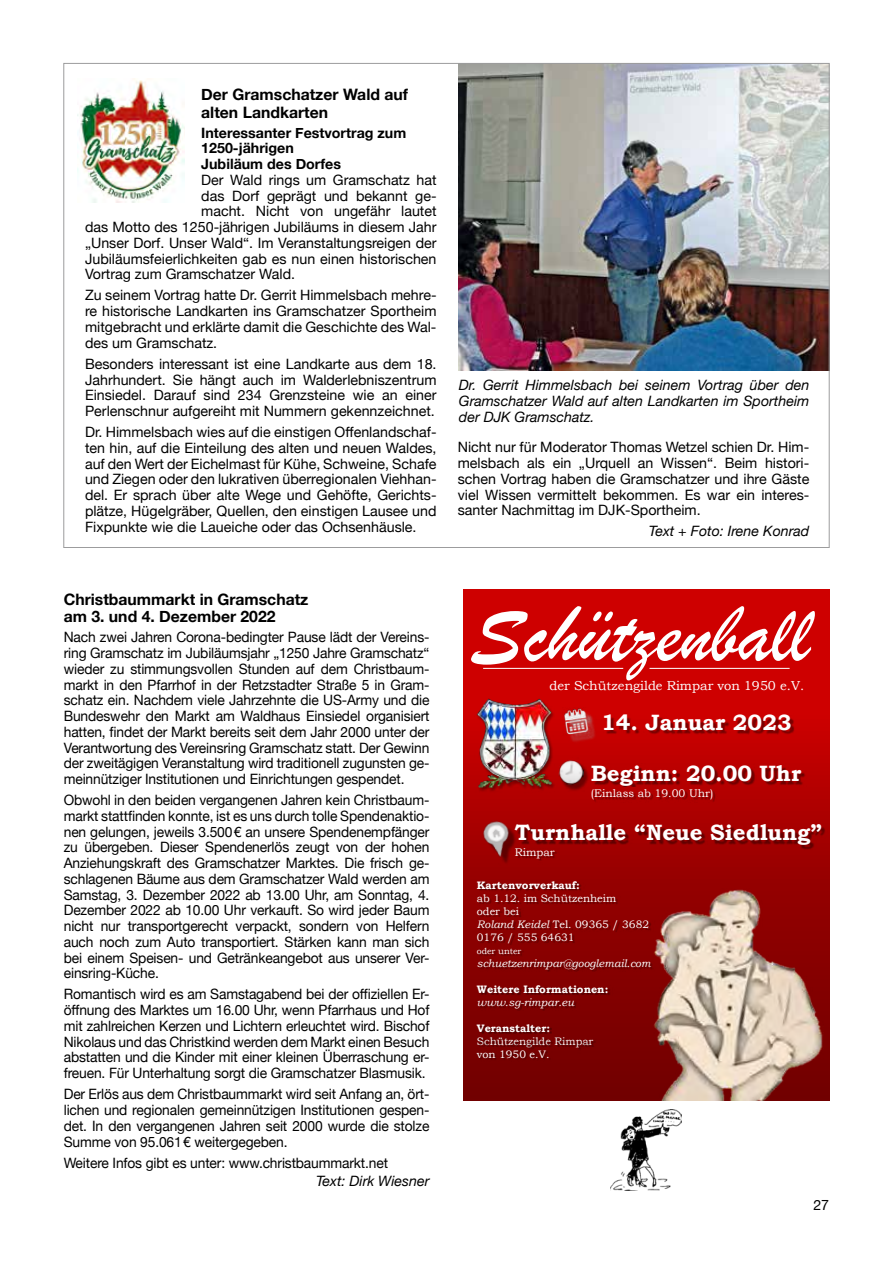
<style>
.page{position:relative;width:893px;height:1263px;background:#fff}
.page>*{position:absolute;margin:0;border:0;box-sizing:border-box;transform-origin:0 0}
.t1{font:83.25px "Brush Script";color:#fff}
.t2{font:700 22.2px "Bookman Old Style";color:#fff}
.t3{font:700 15.75px/17.2px "Helvetica Neue";color:#000}
.t4{font:14.25px/15.8px "Helvetica Neue";color:#000;text-align:justify}
.t5{font:italic 14.25px/15.8px "Helvetica Neue";color:#000;text-align:justify}
.t6{font:700 14.25px/15.8px "Helvetica Neue";color:#000}
.t7{font:12.9px "Bookman Old Style";color:#fff}
.t8{font:11.1px "Bookman Old Style";color:#fff}
.t9{font:10.8px/13px "Bookman Old Style";color:#fff}
.t10{font:700 10.8px "Bookman Old Style";color:#fff}
.t11{font:italic 10.8px "Bookman Old Style";color:#fff}
.t12{font:8.7px "Bookman Old Style";letter-spacing:-.005em;color:#fff}
.s1{font-style:italic}
</style>
<div class="page">
<img style="left:459px;top:65px;width:369px;height:305px">
<img style="left:78px;top:78px;width:106px;height:124px">
<div style="left:464px;top:590px;width:366px;height:511px;background:linear-gradient(to bottom,#d00,#6c0000)"></div>
<img style="left:474px;top:695px;width:86px;height:101px">
<img style="left:476px;top:696px;width:79px;height:94px">
<img style="left:471px;top:878px;width:131px;height:11px">
<img style="left:471px;top:889px;width:165px;height:25px">
<img style="left:471px;top:902px;width:64px;height:13px">
<img style="left:471px;top:915px;width:182px;height:25px">
<img style="left:471px;top:928px;width:119px;height:25px">
<img style="left:472px;top:944px;width:62px;height:10px">
<img style="left:471px;top:954px;width:182px;height:24px">
<svg style="left:474px;top:973px;width:11px;height:6px"></svg>
<img style="left:471px;top:979px;width:159px;height:26px">
<img style="left:471px;top:993px;width:97px;height:24px">
<img style="left:568px;top:992px;width:24px;height:26px">
<svg style="left:474px;top:1012px;width:11px;height:6px"></svg>
<img style="left:471px;top:1018px;width:101px;height:14px">
<img style="left:653px;top:888px;width:170px;height:212px">
<hr style="left:483px;top:668px;width:140px;height:1px;background:#fff">
<hr style="left:649px;top:668px;width:141px;height:1px;background:#fff">
<img style="left:556px;top:758px;width:37px;height:36px">
<img style="left:558px;top:759px;width:257px;height:28px">
<img style="left:481px;top:861px;width:43px;height:9px">
<img style="left:480px;top:818px;width:29px;height:43px">
<img style="left:600px;top:709px;width:219px;height:25px">
<img style="left:508px;top:817px;width:322px;height:34px">
<img style="left:585px;top:787px;width:144px;height:20px">
<img style="left:585px;top:800px;width:20px;height:7px">
<img style="left:509px;top:842px;width:62px;height:25px">
<img style="left:563px;top:707px;width:37px;height:37px">
<img style="left:476px;top:1057px;width:79px;height:10px">
<img style="left:471px;top:1032px;width:125px;height:25px">
<img style="left:610px;top:1110px;width:72px;height:81px">
<p class="t3" style="left:201px;top:87px;width:208px">Der Gramschatzer Wald auf alten Landkarten</p>
<p class="t6" style="left:201px;top:125px;width:207px">Interessanter Festvortrag zum<br>1250-jährigen<br>Jubiläum des Dorfes</p>
<p class="t4" style="left:201px;top:173px;width:237px">Der Wald rings um Gramschatz hat</p>
<p class="t4" style="left:201px;top:189px;width:237px">das Dorf geprägt und bekannt ge-</p>
<p class="t4" style="left:201px;top:204px;width:237px">macht. Nicht von ungefähr lautet</p>
<p class="t4" style="left:85px;top:220px;width:353px">das Motto des 1250-jährigen Jubiläums in diesem Jahr</p>
<p class="t4" style="left:85px;top:236px;width:353px">„Unser Dorf. Unser Wald“. Im Veranstaltungsreigen der</p>
<p class="t4" style="left:85px;top:251px;width:353px">Jubiläumsfeierlichkeiten gab es nun einen historischen</p>
<p class="t4" style="left:85px;top:267px;width:212px">Vortrag zum Gramschatzer Wald.</p>
<p class="t4" style="left:85px;top:288px;width:353px">Zu seinem Vortrag hatte Dr. Gerrit Himmelsbach mehre&shy;re historische Landkarten ins Gramschatzer Sportheim mitgebracht und erklärte damit die Geschichte des Wal&shy;des um Gramschatz.</p>
<p class="t4" style="left:85px;top:357px;width:353px">Besonders interessant ist eine Landkarte aus dem 18.<br>Jahrhundert. Sie hängt auch im Walderlebniszentrum Einsiedel. Darauf sind 234 Grenzsteine wie an einer Perlenschnur aufgereiht mit Nummern gekennzeichnet.</p>
<p class="t4" style="left:85px;top:425px;width:353px">Dr. Himmelsbach wies auf die einstigen Offenlandschaf&shy;ten hin, auf die Einteilung des alten und neuen Waldes, auf den Wert der Eichelmast für Kühe, Schweine, Schafe und Ziegen oder den lukrativen überregionalen Viehhan&shy;del. Er sprach über alte Wege und Gehöfte, Gerichts&shy;plätze, Hügelgräber, Quellen, den einstigen Lausee und Fixpunkte wie die Laueiche oder das Ochsenhäusle.</p>
<p class="t5" style="left:459px;top:378px;width:352px">Dr. Gerrit Himmelsbach bei seinem Vortrag über den Gramschatzer Wald auf alten Landkarten im Sportheim der DJK Gramschatz.</p>
<p class="t4" style="left:458px;top:440px;width:353px">Nicht nur für Moderator Thomas Wetzel schien Dr. Him&shy;melsbach als ein „Urquell an Wissen“. Beim histori&shy;schen Vortrag haben die Gramschatzer und ihre Gäste viel Wissen vermittelt bekommen. Es war ein interes&shy;santer Nachmittag im DJK-Sportheim.</p>
<p class="t5" style="left:649px;top:524px;width:162px">Text + Foto: Irene Konrad</p>
<p class="t3" style="left:64px;top:591px;width:246px">Christbaummarkt in Gramschatz am 3. und 4. Dezember 2022</p>
<p class="t4" style="left:64px;top:630px;width:367px">Nach zwei Jahren Corona-bedingter Pause lädt der Vereins&shy;ring Gramschatz im Jubiläumsjahr „1250 Jahre Gramschatz“ wieder zu stimmungsvollen Stunden auf dem Christbaum&shy;markt in den Pfarrhof in der Retzstadter Straße 5 in Gram&shy;schatz ein. Nachdem viele Jahrzehnte die US-Army und die Bundeswehr den Markt am Waldhaus Einsiedel organisiert hatten, findet der Markt bereits seit dem Jahr 2000 unter der Verantwortung des Vereinsring Gramschatz statt. Der Gewinn der zweitägigen Veranstaltung wird traditionell zugunsten ge&shy;meinnütziger Institutionen und Einrichtungen gespendet.</p>
<p class="t4" style="left:64px;top:793px;width:367px">Obwohl in den beiden vergangenen Jahren kein Christbaum&shy;markt stattfinden konnte, ist es uns durch tolle Spendenaktio&shy;nen gelungen, jeweils 3.500€ an unsere Spendenempfänger zu übergeben. Dieser Spendenerlös zeugt von der hohen Anziehungskraft des Gramschatzer Marktes. Die frisch ge&shy;schlagenen Bäume aus dem Gramschatzer Wald werden am Samstag, 3. Dezember 2022 ab 13.00 Uhr, am Sonntag, 4.<br>Dezember 2022 ab 10.00 Uhr verkauft. So wird jeder Baum nicht nur transportgerecht verpackt, sondern von Helfern auch noch zum Auto transportiert. Stärken kann man sich bei einem Speisen- und Getränkeangebot aus unserer Ver&shy;einsring-Küche.</p>
<p class="t4" style="left:64px;top:987px;width:367px">Romantisch wird es am Samstagabend bei der offiziellen Er&shy;öffnung des Marktes um 16.00 Uhr, wenn Pfarrhaus und Hof mit zahlreichen Kerzen und Lichtern erleuchtet wird. Bischof Nikolaus und das Christkind werden dem Markt einen Besuch abstatten und die Kinder mit einer kleinen Überraschung er&shy;freuen. Für Unterhaltung sorgt die Gramschatzer Blasmusik.</p>
<p class="t4" style="left:64px;top:1087px;width:367px">Der Erlös aus dem Christbaummarkt wird seit Anfang an, ört&shy;lichen und regionalen gemeinnützigen Institutionen gespen&shy;det. In den vergangenen Jahren seit 2000 wurde die stolze Summe von 95.061€ weitergegeben.</p>
<p class="t4" style="left:64px;top:1155px;width:326px">Weitere Infos gibt es unter: www.christbaummarkt.net</p>
<p class="t5" style="left:316px;top:1174px;width:115px">Text: Dirk Wiesner</p>
<h1 class="t1" style="left:470px;top:579px;width:341px">Schützenball</h1>
<p class="t7" style="left:550px;top:678px;width:256px">der Schützengilde Rimpar von 1950 e.V.</p>
<h2 class="t2" style="left:601px;top:706px;width:192px">14. Januar 2023</h2>
<h2 class="t2" style="left:591px;top:757px;width:212px">Beginn: 20.00 Uhr</h2>
<h2 class="t2" style="left:515px;top:816px;width:309px">Turnhalle “Neue Siedlung”</h2>
<p class="t8" style="left:591px;top:786px;width:124px">(Einlass ab 19.00 Uhr)</p>
<p class="t8" style="left:515px;top:844px;width:41px">Rimpar</p>
<p class="t10" style="left:477px;top:877px;width:104px">Kartenvorverkauf:</p>
<p class="t9" style="left:477px;top:891px;width:174px">ab 1.12. im Schützenheim<br>oder bei<br><span class="s1">Roland Keidel</span> Tel. 09365 / 3682<br>0176 / 555 64631</p>
<p class="t12" style="left:477px;top:945px;width:46px">oder unter</p>
<p class="t11" style="left:477px;top:956px;width:175px">schuetzenrimpar@googlemail.com</p>
<p class="t10" style="left:477px;top:981px;width:133px">Weitere Informationen:</p>
<p class="t11" style="left:477px;top:995px;width:99px">www.sg-rimpar.eu</p>
<p class="t10" style="left:477px;top:1020px;width:75px">Veranstalter:</p>
<p class="t9" style="left:477px;top:1034px;width:118px">Schützengilde Rimpar von 1950 e.V.</p>
<p class="t4" style="left:813px;top:1197px;width:17px">27</p>
</div>
